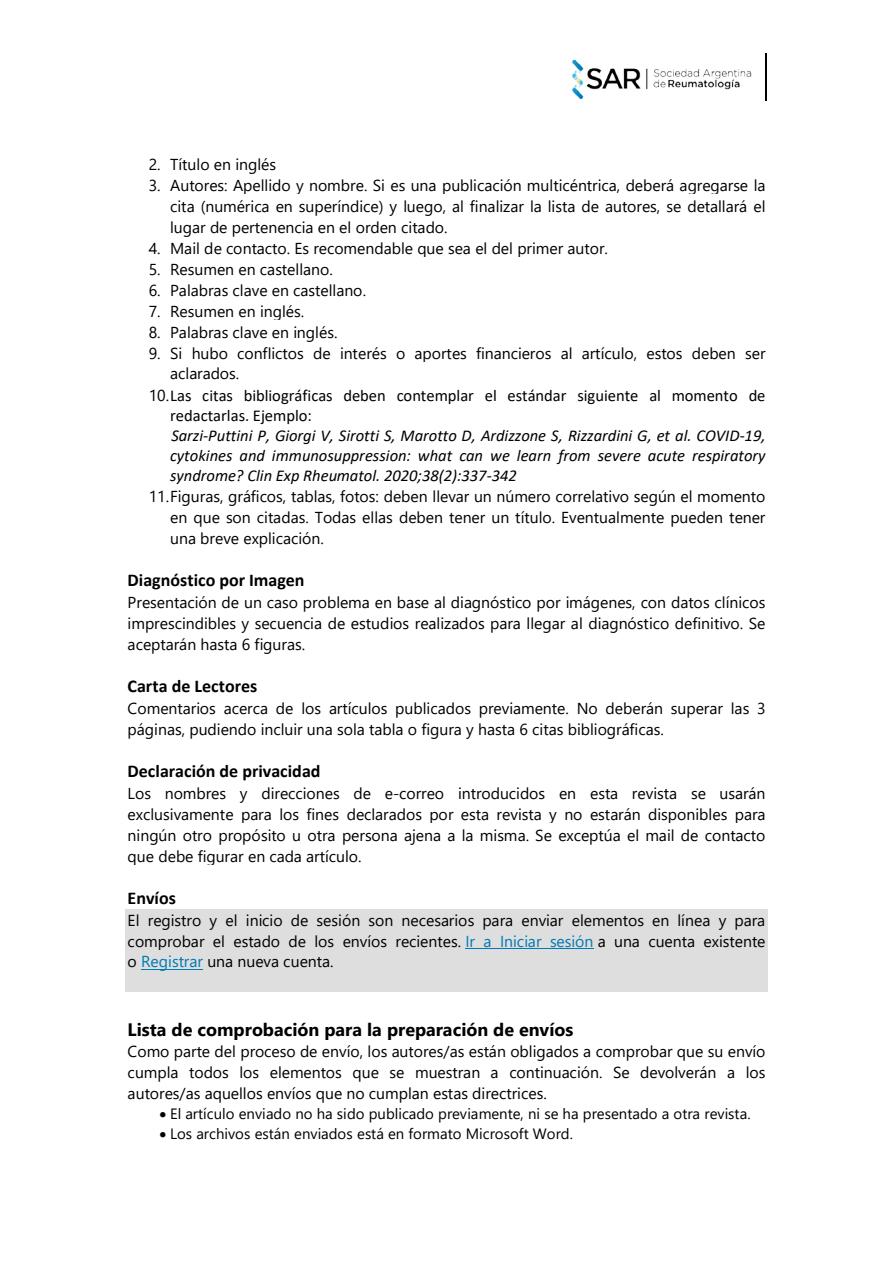
<style>
.page{position:relative;width:893px;height:1263px;background:#fff}
.page>*{position:absolute;margin:0;border:0;box-sizing:border-box;transform-origin:0 0}
.t1{font:700 18px "Calibri";color:#000}
.t2{font:700 18px "Segoe UI";color:#000}
.t3{font:italic 16.5px/20.1px "Calibri";color:#000;text-align:justify}
.t4{font:16.5px/20px "Calibri";color:#000}
.t5{font:15.9px/21px "Segoe UI";color:#000;text-align:justify}
.t6{font:15px "Segoe UI";color:#000}
.s1{font-family:"Segoe UI";font-size:15.9px}
.s2{color:#007ab2}
</style>
<div class="page">
<hr style="left:765px;top:53px;width:1px;height:47px;background:#000">
<img style="left:572px;top:59px;width:180px;height:41px">
<div style="left:125px;top:909px;width:643px;height:21px;background:#dedede"></div>
<div style="left:125px;top:930px;width:643px;height:20px;background:#dedede"></div>
<hr style="left:465px;top:948px;width:129px;height:1px;background:#007ab2">
<div style="left:125px;top:950px;width:643px;height:21px;background:#dedede"></div>
<hr style="left:141px;top:969px;width:62px;height:1px;background:#007ab2">
<div style="left:125px;top:971px;width:643px;height:21px;background:#dedede"></div>
<p class="t5" style="left:149px;top:152px;width:129px">2. Título en inglés</p>
<p class="t5" style="left:170px;top:173px;width:597px;text-indent:-21px">3. Autores: Apellido y nombre. Si es una publicación multicéntrica, deberá agregarse la cita (numérica en superíndice) y luego, al finalizar la lista de autores, se detallará el lugar de pertenencia en el orden citado.</p>
<p class="t5" style="left:149px;top:236px;width:461px">4. Mail de contacto. Es recomendable que sea el del primer autor.</p>
<p class="t5" style="left:149px;top:257px;width:185px">5. Resumen en castellano.</p>
<p class="t5" style="left:149px;top:278px;width:219px">6. Palabras clave en castellano.</p>
<p class="t5" style="left:149px;top:299px;width:157px">7. Resumen en inglés.</p>
<p class="t5" style="left:149px;top:320px;width:190px">8. Palabras clave en inglés.</p>
<p class="t5" style="left:170px;top:341px;width:597px;text-indent:-21px">9. Si hubo conflictos de interés o aportes financieros al artículo, estos deben ser aclarados.</p>
<p class="t4" style="left:170px;top:385px;width:597px;text-indent:-21px"><span class="s1">10.</span>Las citas bibliográficas deben contemplar el estándar siguiente al momento de redactarlas. Ejemplo:</p>
<p class="t3" style="left:170px;top:424px;width:597px">Sarzi-Puttini P, Giorgi V, Sirotti S, Marotto D, Ardizzone S, Rizzardini G, et al. COVID-19, cytokines and immunosuppression: what can we learn from severe acute respiratory syndrome? Clin Exp Rheumatol. 2020;38(2):337-342</p>
<p class="t5" style="left:170px;top:485px;width:597px;text-indent:-21px">11.Figuras, gráficos, tablas, fotos: deben llevar un número correlativo según el momento en que son citadas. Todas ellas deben tener un título. Eventualmente pueden tener una breve explicación.</p>
<h2 class="t1" style="left:128px;top:568px;width:178px">Diagnóstico por Imagen</h2>
<p class="t5" style="left:128px;top:591px;width:639px">Presentación de un caso problema en base al diagnóstico por imágenes, con datos clínicos imprescindibles y secuencia de estudios realizados para llegar al diagnóstico definitivo. Se aceptarán hasta 6 figuras.</p>
<h2 class="t1" style="left:128px;top:673px;width:131px">Carta de Lectores</h2>
<p class="t5" style="left:128px;top:696px;width:640px">Comentarios acerca de los artículos publicados previamente. No deberán superar las 3 páginas, pudiendo incluir una sola tabla o figura y hasta 6 citas bibliográficas.</p>
<h2 class="t1" style="left:128px;top:758px;width:194px">Declaración de privacidad</h2>
<p class="t5" style="left:128px;top:781px;width:639px">Los nombres y direcciones de e-correo introducidos en esta revista se usarán exclusivamente para los fines declarados por esta revista y no estarán disponibles para ningún otro propósito u otra persona ajena a la misma. Se exceptúa el mail de contacto que debe figurar en cada artículo.</p>
<h1 class="t1" style="left:128px;top:885px;width:50px">Envíos</h1>
<p class="t5" style="left:128px;top:908px;width:639px">El registro y el inicio de sesión son necesarios para enviar elementos en línea y para comprobar el estado de los envíos recientes. <span class="s2">Ir a Iniciar sesión</span> a una cuenta existente o <span class="s2">Registrar</span> una nueva cuenta.</p>
<h2 class="t2" style="left:128px;top:1012px;width:447px">Lista de comprobación para la preparación de envíos</h2>
<p class="t5" style="left:128px;top:1040px;width:639px">Como parte del proceso de envío, los autores/as están obligados a comprobar que su envío cumpla todos los elementos que se muestran a continuación. Se devolverán a los autores/as aquellos envíos que no cumplan estas directrices.</p>
<p class="t6" style="left:160px;top:1100px;width:592px">• El artículo enviado no ha sido publicado previamente, ni se ha presentado a otra revista.</p>
<p class="t6" style="left:160px;top:1120px;width:415px">• Los archivos están enviados está en formato Microsoft Word.</p>
</div>
